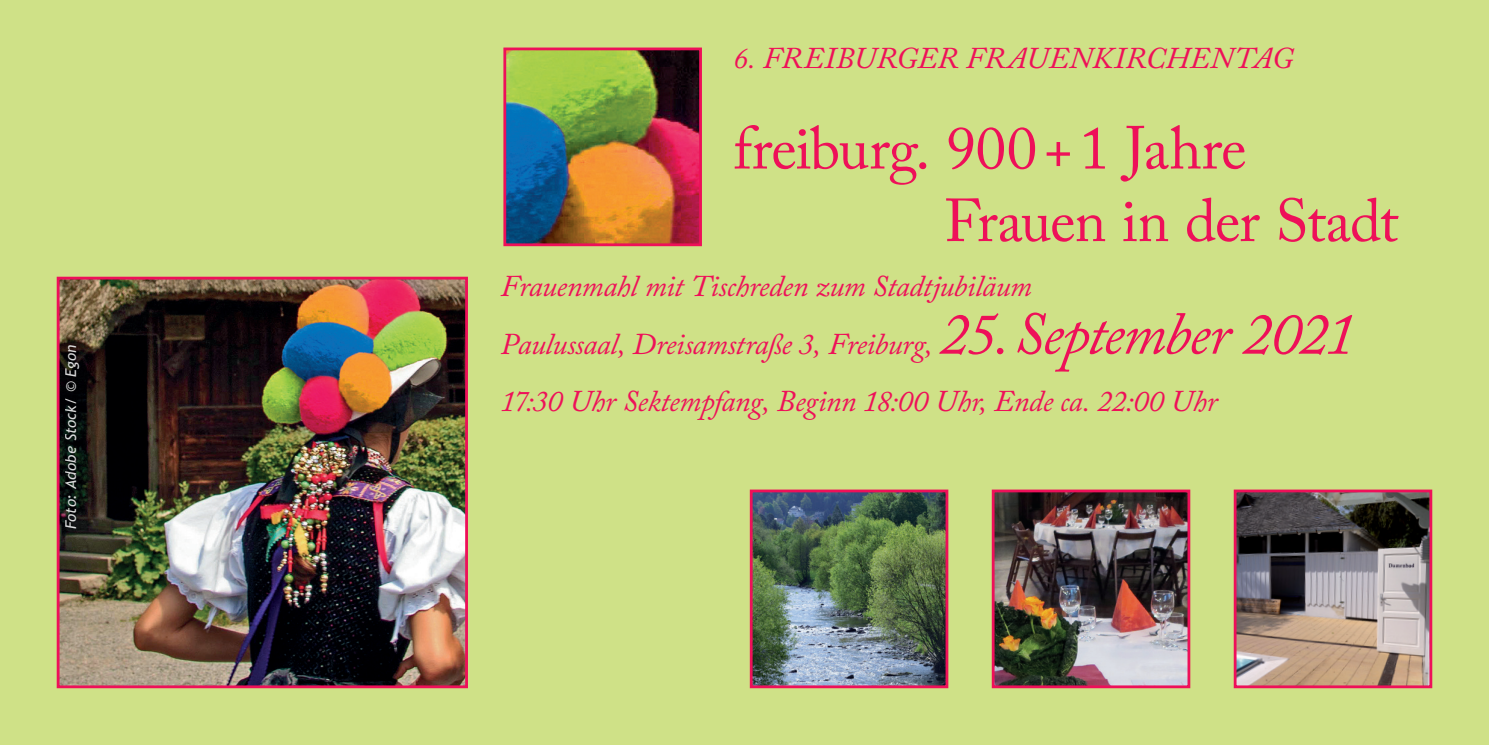
<style>
.page{position:relative;width:1489px;height:745px;background:#fff}
.page>*{position:absolute;margin:0;border:0;box-sizing:border-box;transform-origin:0 0}
.t1{font:60px/72.5px "Adobe Caslon Pro";letter-spacing:-.02em;color:#ee1059}
.t2{font:italic 30px/57.5px "Adobe Caslon Pro";letter-spacing:-.01em;color:#ee1059}
.t3{font:italic 30px "Adobe Caslon Pro";letter-spacing:.015em;color:#ee1059}
.t4{font:italic 15px "Trebuchet MS";letter-spacing:.005em;color:#fff}
.s1{font-size:60px}
</style>
<div class="page">
<div style="left:0;top:0;width:1488px;height:744px;background:#cfe187"></div>
<img style="left:61px;top:280px;width:403px;height:403px">
<div style="left:57px;top:276px;width:411px;height:411px;border:3px solid #ee1059"></div>
<img style="left:1237px;top:493px;width:190px;height:190px">
<div style="left:1233px;top:489px;width:198px;height:198px;border:3px solid #ee1059"></div>
<img style="left:753px;top:493px;width:191px;height:190px">
<div style="left:749px;top:489px;width:199px;height:198px;border:3px solid #ee1059"></div>
<img style="left:995px;top:493px;width:191px;height:190px">
<div style="left:991px;top:489px;width:199px;height:198px;border:3px solid #ee1059"></div>
<img style="left:507px;top:51px;width:191px;height:191px">
<div style="left:503px;top:47px;width:199px;height:199px;border:3px solid #ee1059"></div>
<p class="t4" style="left:62px;top:529px;width:186px;rotate:-90deg">Foto: Adobe Stock/ © Egon</p>
<p class="t3" style="left:733px;top:40px;width:561px">6. FREIBURGER FRAUENKIRCHENTAG</p>
<h1 class="t1" style="left:944px;top:111px;width:456px;text-indent:-211px">freiburg. 900+1 Jahre<br>Frauen in der Stadt</h1>
<p class="t2" style="left:500px;top:257px;width:856px">Frauenmahl mit Tischreden zum Stadtjubiläum<br>Paulussaal, Dreisamstraße 3, Freiburg, <span class="s1">25.September 2021<br></span>17:30 Uhr Sektempfang, Beginn 18:00 Uhr, Ende ca. 22:00 Uhr</p>
</div>
